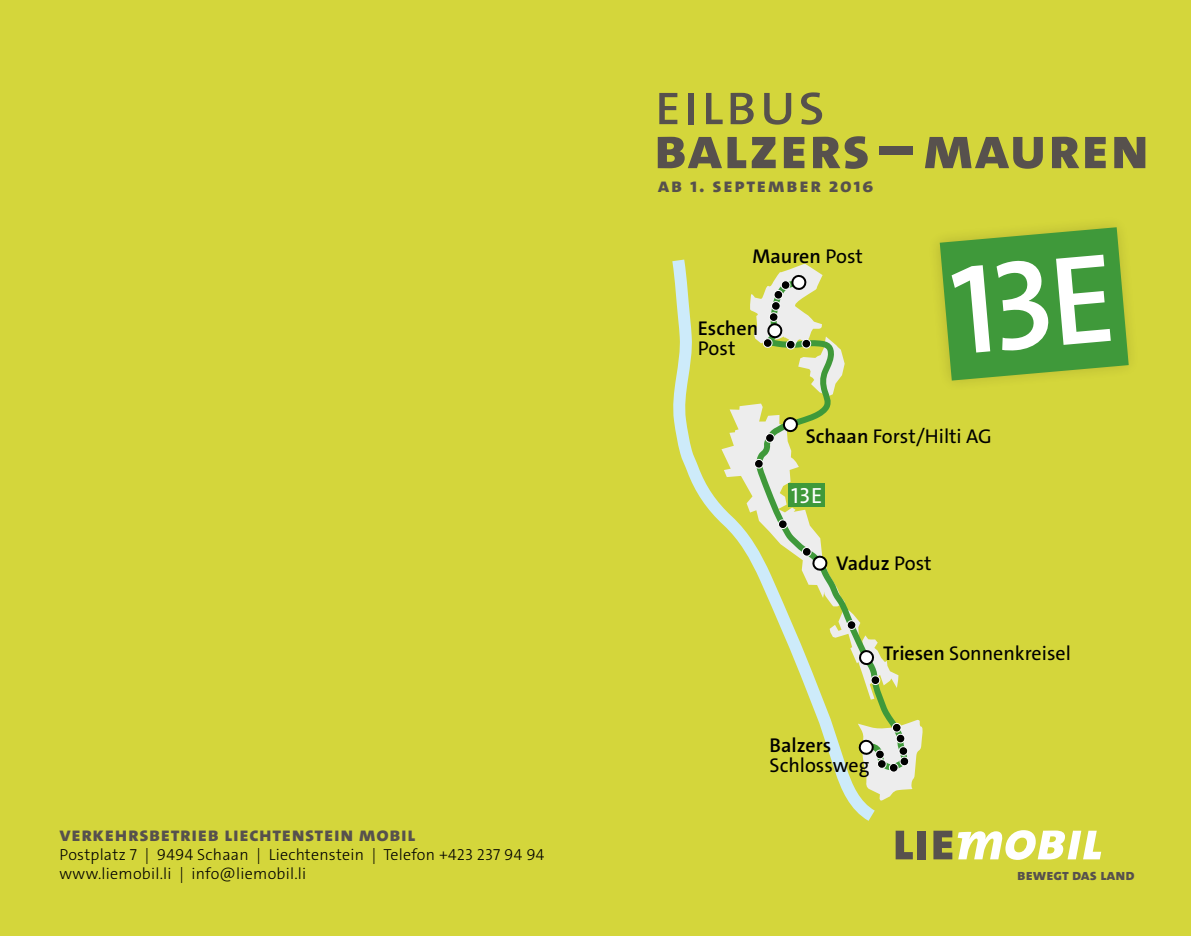
<style>
.page{position:relative;width:1191px;height:936px;background:#fff}
.page>*{position:absolute;margin:0;border:0;box-sizing:border-box;transform-origin:0 0}
.t1{font:800 60px "The Sans C4 s";letter-spacing:.02em;color:#57514d}
.t2{font:60px "The Sans C4 s";letter-spacing:.02em;color:#57514d}
.t3{font:italic 800 55px "The Mix Os F";color:#fff}
.t4{font:22px "The Sans C4 s";color:#fff}
.t5{font:20px "The Sans C4 s";color:#000}
.t6{font:800 20px "The Sans C4 s";letter-spacing:.035em;color:#57514d}
.t7{font:600 20px "The Sans C4 s";color:#000}
.t8{font:800 20px "The Sans C4 s";letter-spacing:.085em;color:#57514d}
.t9{font:300 16px/19.2px "The Sans C4 s";letter-spacing:.015em;color:#000}
.t10{font:800 15.4px "The Sans C4 s";color:#57514d}
.s1{font-weight:400}
.s2{font-weight:600}
.s3{font-family:"The Sans C4 s";font-style:normal;color:#57514d}
</style>
<div class="page">
<div style="left:0;top:0;width:1191px;height:935px;background:#d4d63b"></div>
<svg style="left:672px;top:259px;width:216px;height:562px"></svg>
<svg style="left:856px;top:719px;width:67px;height:82px"></svg>
<div style="left:899px;top:756px;width:10px;height:10px;background:#000;border-radius:4px"></div>
<div style="left:899px;top:756px;width:10px;height:10px;border:1px solid #fff;border-radius:4px"></div>
<svg style="left:898px;top:746px;width:10px;height:9px"></svg>
<div style="left:898px;top:745px;width:10px;height:11px;border:1px solid #fff;border-radius:4px"></div>
<svg style="left:895px;top:733px;width:10px;height:10px"></svg>
<div style="left:895px;top:733px;width:11px;height:10px;border:1px solid #fff;border-radius:4px"></div>
<svg style="left:892px;top:722px;width:9px;height:10px"></svg>
<div style="left:891px;top:722px;width:11px;height:11px;border:1px solid #fff;border-radius:4px"></div>
<svg style="left:889px;top:763px;width:9px;height:9px"></svg>
<div style="left:888px;top:762px;width:11px;height:11px;border:1px solid #fff;border-radius:4px"></div>
<svg style="left:877px;top:759px;width:9px;height:9px"></svg>
<div style="left:876px;top:758px;width:11px;height:11px;border:1px solid #fff;border-radius:4px"></div>
<svg style="left:749px;top:263px;width:95px;height:133px"></svg>
<svg style="left:773px;top:290px;width:10px;height:9px"></svg>
<div style="left:773px;top:289px;width:10px;height:11px;border:1px solid #fff;border-radius:4px"></div>
<div style="left:781px;top:280px;width:9px;height:10px;background:#000;border-radius:4px"></div>
<div style="left:780px;top:280px;width:11px;height:10px;border:1px solid #fff;border-radius:4px"></div>
<svg style="left:763px;top:338px;width:9px;height:10px"></svg>
<div style="left:762px;top:338px;width:11px;height:10px;border:1px solid #fff;border-radius:4px"></div>
<svg style="left:786px;top:340px;width:9px;height:9px"></svg>
<div style="left:785px;top:339px;width:11px;height:11px;border:1px solid #fff;border-radius:4px"></div>
<svg style="left:801px;top:339px;width:10px;height:9px"></svg>
<div style="left:801px;top:338px;width:10px;height:11px;border:1px solid #fff;border-radius:4px"></div>
<svg style="left:721px;top:403px;width:177px;height:296px"></svg>
<svg style="left:875px;top:749px;width:9px;height:10px"></svg>
<div style="left:874px;top:749px;width:11px;height:10px;border:1px solid #fff;border-radius:4px"></div>
<svg style="left:937px;top:225px;width:193px;height:157px"></svg>
<p class="t6" style="left:60px;top:821px;width:357px">verkehrsbetrieb liechtenstein mobil</p>
<p class="t9" style="left:60px;top:845px;width:486px">Postplatz 7 | 9494 Schaan | Liechtenstein | Telefon +423 237 94 94 www.liemobil.li | info@liemobil.li</p>
<h1 class="t2" style="left:654px;top:65px;width:173px">eilbus</h1>
<h1 class="t1" style="left:654px;top:109px;width:497px">Balzers – Mauren</h1>
<p class="t8" style="left:658px;top:172px;width:217px">ab 1. SEptember 2016</p>
<p class="t7" style="left:752px;top:243px;width:112px">Mauren <span class="s1">Post</span></p>
<p class="t7" style="left:698px;top:315px;width:62px">Eschen</p>
<p class="t5" style="left:698px;top:335px;width:39px">Post</p>
<p class="t5" style="left:806px;top:423px;width:187px"><span class="s2">Schaan</span> Forst/Hilti AG</p>
<h3 class="t4" style="left:791px;top:482px;width:33px">13E</h3>
<p class="t7" style="left:836px;top:550px;width:97px">Vaduz <span class="s1">Post</span></p>
<p class="t5" style="left:883px;top:640px;width:189px"><span class="s2">Triesen</span> Sonnenkreisel</p>
<p class="t7" style="left:769px;top:732px;width:63px">Balzers</p>
<p class="t5" style="left:769px;top:752px;width:101px">Schlossweg</p>
<h2 class="t3" style="left:892px;top:805px;width:212px"><span class="s3">LIE</span> mobil</h2>
<p class="t10" style="left:1017px;top:864px;width:119px">Bewegt das Land</p>
</div>
